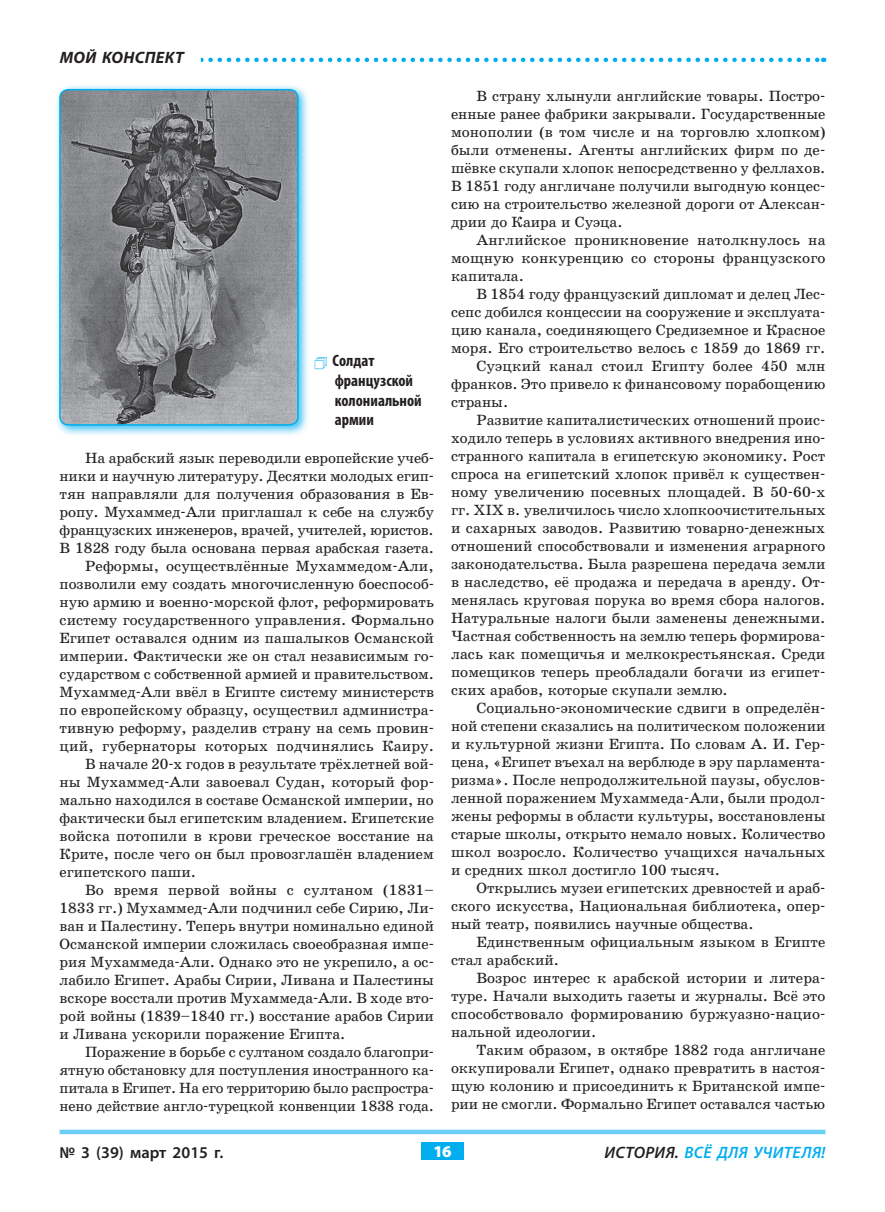
<style>
.page{position:relative;width:885px;height:1212px;background:#fff}
.page>*{position:absolute;margin:0;border:0;box-sizing:border-box;transform-origin:0 0}
.t1{font:700 condensed 16.5px/19.8px "Myriad Pro";color:#231f20}
.t2{font:italic 600 16.5px "Myriad Pro";letter-spacing:.02em;color:#00aeef}
.t3{font:600 16.5px "Myriad Pro";color:#231f20}
.t4{font:italic 700 16.5px "Myriad Pro";letter-spacing:.02em;color:#231f20}
.t5{font:900 16.5px "Myriad Pro";color:#fff}
.ОСНОВНОЙ{font:15px/18px "School Book C";color:#231f20;text-align:justify}
.s1{color:#231f20}
</style>
<div class="page">
<div style="left:421px;top:1143px;width:42px;height:17px;background:#00aeef"></div>
<hr style="left:60px;top:1130px;width:765px;height:4px;background:#6bcff6">
<svg style="left:201px;top:58px;width:623px;height:4px"></svg>
<div style="left:54px;top:84px;width:256px;height:353px;background:#00aeef;opacity:.75"></div>
<img style="left:60px;top:90px;width:238px;height:335px">
<div style="left:59px;top:89px;width:239px;height:337px;border:2px solid #00aeef;border-radius:9px"></div>
<p class="t4" style="left:60px;top:47px;width:125px">МОЙ КОНСПЕКТ</p>
<p class="t1" style="left:332px;top:350px;width:91px">Солдат французской колониальной армии</p>
<p class="ОСНОВНОЙ" style="left:60px;top:449px;width:376px;text-indent:26px">На арабский язык переводили европейские учеб&shy;ники и научную литературу. Десятки молодых егип&shy;тян направляли для получения образования в Ев&shy;ропу. Мухаммед-Али приглашал к себе на службу французских инженеров, врачей, учителей, юристов.<br>В 1828 году была основана первая арабская газета.</p>
<p class="ОСНОВНОЙ" style="left:60px;top:557px;width:376px;text-indent:26px">Реформы, осуществлённые Мухаммедом-Али, позволили ему создать многочисленную боеспособ&shy;ную армию и военно-морской флот, реформировать систему государственного управления. Формально Египет оставался одним из пашалыков Османской империи. Фактически же он стал независимым го&shy;сударством с собственной армией и правительством.<br>Мухаммед-Али ввёл в Египте систему министерств по европейскому образцу, осуществил администра&shy;тивную реформу, разделив страну на семь провин&shy;ций, губернаторы которых подчинялись Каиру.</p>
<p class="ОСНОВНОЙ" style="left:60px;top:755px;width:376px;text-indent:26px">В начале 20-х годов в результате трёхлетней вой&shy;ны Мухаммед-Али завоевал Судан, который фор&shy;мально находился в составе Османской империи, но фактически был египетским владением. Египетские войска потопили в крови греческое восстание на Крите, после чего он был провозглашён владением египетского паши.</p>
<p class="ОСНОВНОЙ" style="left:60px;top:881px;width:376px;text-indent:26px">Во время первой войны с султаном (1831– 1833 гг.) Мухаммед-Али подчинил себе Сирию, Ли&shy;ван и Палестину. Теперь внутри номинально единой Османской империи сложилась своеобразная импе&shy;рия Мухаммеда-Али. Однако это не укрепило, а ос&shy;лабило Египет. Арабы Сирии, Ливана и Палестины вскоре восстали против Мухаммеда-Али. В ходе вто&shy;рой войны (1839–1840 гг.) восстание арабов Сирии и Ливана ускорили поражение Египта.</p>
<p class="ОСНОВНОЙ" style="left:60px;top:1043px;width:376px;text-indent:26px">Поражение в борьбе с султаном создало благопри&shy;ятную обстановку для поступления иностранного ка&shy;питала в Египет. Ha его территорию было распростра&shy;нено действие англо-турецкой конвенции 1838 года.</p>
<p class="ОСНОВНОЙ" style="left:451px;top:87px;width:376px;text-indent:26px">В страну хлынули английские товары. Постро&shy;енные ранее фабрики закрывали. Государственные монополии (в том числе и на торговлю хлопком) были отменены. Агенты английских фирм по де&shy;шёвке скупали хлопок непосредственно у феллахов.<br>В 1851 году англичане получили выгодную концес&shy;сию на строительство железной дороги от Алексан&shy;дрии до Каира и Суэца.</p>
<p class="ОСНОВНОЙ" style="left:451px;top:231px;width:376px;text-indent:26px">Английское проникновение натолкнулось на мощную конкуренцию со стороны французского капитала.</p>
<p class="ОСНОВНОЙ" style="left:451px;top:285px;width:376px;text-indent:26px">В 1854 году французский дипломат и делец Лес&shy;сепс добился концессии на сооружение и эксплуата&shy;цию канала, соединяющего Средиземное и Красное моря. Его строительство велось с 1859 до 1869 гг.</p>
<p class="ОСНОВНОЙ" style="left:451px;top:357px;width:376px;text-indent:26px">Суэцкий канал стоил Египту более 450 млн франков. Это привело к финансовому порабощению страны.</p>
<p class="ОСНОВНОЙ" style="left:451px;top:411px;width:376px;text-indent:26px">Развитие капиталистических отношений проис&shy;ходило теперь в условиях активного внедрения ино&shy;странного капитала в египетскую экономику. Рост спроса на египетский хлопок привёл к существен&shy;ному увеличению посевных площадей. В 50-60-х гг. XIX в. увеличилось число хлопкоочистительных и сахарных заводов. Развитию товарно-денежных отношений способствовали и изменения аграрного законодательства. Была разрешена передача земли в наследство, её продажа и передача в аренду. От&shy;менялась круговая порука во время сбора налогов.<br>Натуральные налоги были заменены денежными.<br>Частная собственность на землю теперь формирова&shy;лась как помещичья и мелкокрестьянская. Среди помещиков теперь преобладали богачи из египет&shy;ских арабов, которые скупали землю.</p>
<p class="ОСНОВНОЙ" style="left:451px;top:699px;width:376px;text-indent:26px">Социально-экономические сдвиги в определён&shy;ной степени сказались на политическом положении и культурной жизни Египта. По словам А. И. Гер&shy;цена, «Египет въехал на верблюде в эру парламента&shy;ризма». После непродолжительной паузы, обуслов&shy;ленной поражением Мухаммеда-Али, были продол&shy;жены реформы в области культуры, восстановлены старые школы, открыто немало новых. Количество школ возросло. Количество учащихся начальных и средних школ достигло 100 тысяч.</p>
<p class="ОСНОВНОЙ" style="left:451px;top:879px;width:376px;text-indent:26px">Открылись музеи египетских древностей и араб&shy;ского искусства, Национальная библиотека, опер&shy;ный театр, появились научные общества.</p>
<p class="ОСНОВНОЙ" style="left:451px;top:933px;width:376px;text-indent:26px">Единственным официальным языком в Египте стал арабский.</p>
<p class="ОСНОВНОЙ" style="left:451px;top:969px;width:376px;text-indent:26px">Возрос интерес к арабской истории и литера&shy;туре. Начали выходить газеты и журналы. Всё это способствовало формированию буржуазно-нацио&shy;нальной идеологии.</p>
<p class="ОСНОВНОЙ" style="left:451px;top:1041px;width:376px;text-indent:26px">Таким образом, в октябре 1882 года англичане оккупировали Египет, однако превратить в настоя&shy;щую колонию и присоединить к Британской импе&shy;рии не смогли. Формально Египет оставался частью</p>
<p class="t3" style="left:60px;top:1142px;width:165px">№ 3 (39) март 2015 г.</p>
<p class="t5" style="left:433px;top:1142px;width:20px">16</p>
<p class="t2" style="left:604px;top:1142px;width:222px"><span class="s1">ИСТОРИЯ.</span> ВСЁ ДЛЯ УЧИТЕЛЯ!</p>
</div>
